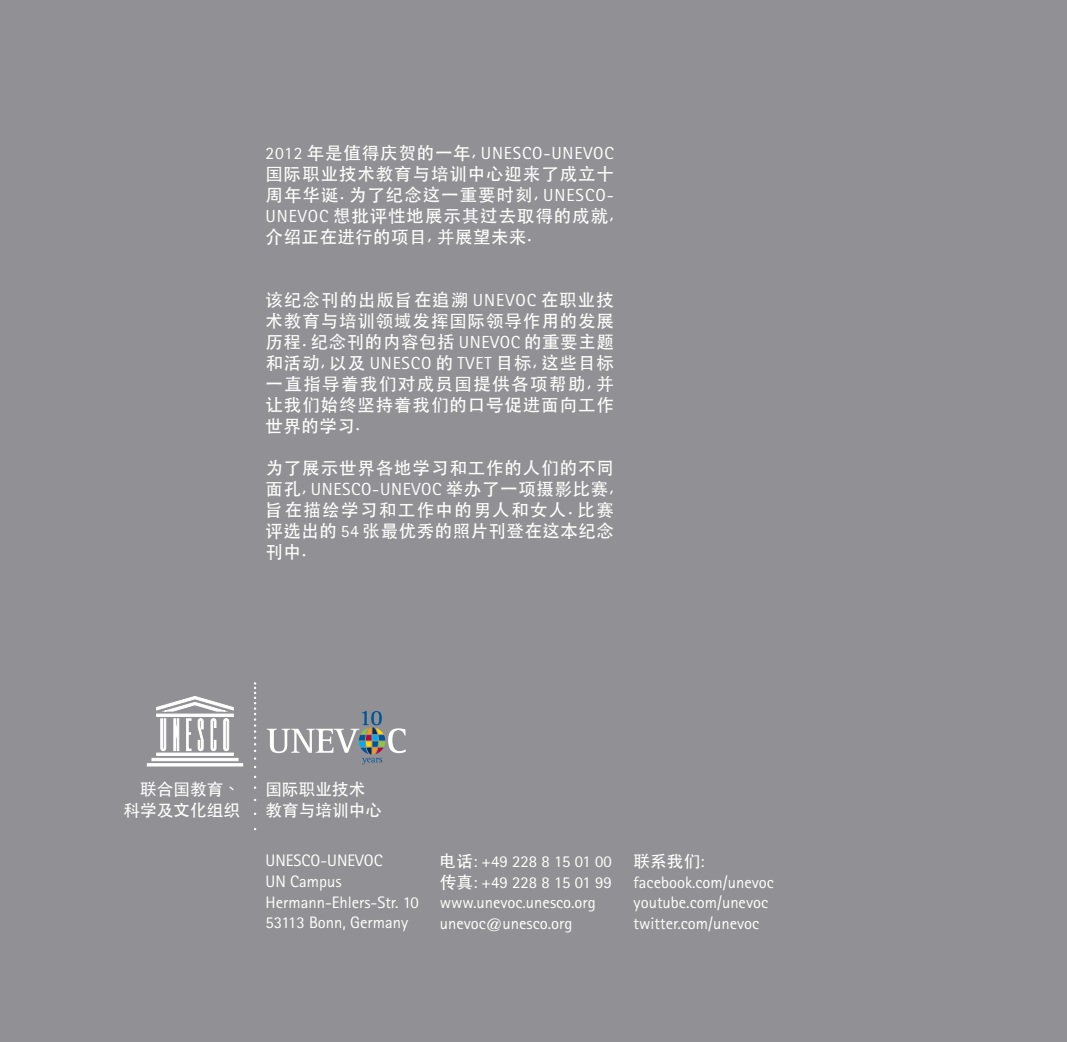
<style>
.page{position:relative;width:1067px;height:1042px;background:#919195}
.page>*{position:absolute;margin:0;border:0;box-sizing:border-box;transform-origin:0 0}
.t1{font:500 17.5px/21px "ST Heiti TC";letter-spacing:.05em;color:#fff;text-align:justify}
.t2{font:16.62px/20.7px "Rotis Sans Serif";color:#fff}
.t3{font:500 16.62px/20.7px "ST Heiti TC";color:#fff;text-align:right}
.s1{font-family:"Rotis Sans Serif";font-weight:400}
.s2{font-family:"ST Heiti TC";font-weight:500}
</style>
<div class="page">
<hr style="left:156px;top:714px;width:77px;height:2px;background:#fff">
<hr style="left:156px;top:753px;width:77px;height:2px;background:#fff">
<hr style="left:152px;top:758px;width:86px;height:3px;background:#fff">
<div style="left:147px;top:763px;width:96px;height:3px;background:#fff;border:1px solid #fff"></div>
<svg style="left:156px;top:696px;width:77px;height:15px"></svg>
<svg style="left:160px;top:718px;width:6px;height:33px"></svg>
<svg style="left:223px;top:718px;width:6px;height:33px"></svg>
<svg style="left:198px;top:718px;width:5px;height:33px"></svg>
<svg style="left:174px;top:718px;width:5px;height:33px"></svg>
<svg style="left:186px;top:718px;width:5px;height:33px"></svg>
<svg style="left:211px;top:718px;width:5px;height:33px"></svg>
<svg style="left:254px;top:682px;width:2px;height:78px"></svg>
<svg style="left:267px;top:711px;width:139px;height:53px"></svg>
<p class="t1" style="left:265px;top:141px;width:350px"><span class="s1">2012</span> 年是值得庆贺的一年, <span class="s1">UNESCO-UNEVOC</span>国际职业技术教育与培训中心迎来了成立十周年华诞. 为了纪念这一重要时刻, <span class="s1">UNESCO-UNEVOC</span> 想批评性地展示其过去取得的成就,介绍正在进行的项目, 并展望未来.</p>
<p class="t1" style="left:265px;top:288px;width:350px">该纪念刊的出版旨在追溯 <span class="s1">UNEVOC</span> 在职业技术教育与培训领域发挥国际领导作用的发展历程. 纪念刊的内容包括 <span class="s1">UNEVOC</span> 的重要主题和活动, 以及 <span class="s1">UNESCO</span> 的 <span class="s1">TVET</span> 目标, 这些目标一直指导着我们对成员国提供各项帮助, 并让我们始终坚持着我们的口号促进面向工作世界的学习.</p>
<p class="t1" style="left:265px;top:456px;width:350px">为了展示世界各地学习和工作的人们的不同面孔, <span class="s1">UNESCO-UNEVOC</span> 举办了一项摄影比赛,旨在描绘学习和工作中的男人和女人. 比赛评选出的 <span class="s1">54</span> 张最优秀的照片刊登在这本纪念刊中.</p>
<p class="t3" style="left:124px;top:778px;width:118px">联合国教育、科学及文化组织</p>
<p class="t3" style="left:265px;top:778px;width:118px;text-align:left">国际职业技术教育与培训中心</p>
<p class="t2" style="left:265px;top:850px;width:155px">UNESCO-UNEVOC<br>UN Campus<br>Hermann-Ehlers-Str. 10<br>53113 Bonn, Germany</p>
<p class="t2" style="left:440px;top:851px;width:174px"><span class="s2">电话</span>: +49 228 8 15 01 00<span class="s2">传真</span>: +49 228 8 15 01 99 www.unevoc.unesco.org unevoc@unesco.org</p>
<p class="t2" style="left:633px;top:851px;width:142px"><span class="s2">联系我们</span>: facebook.com/unevoc youtube.com/unevoc twitter.com/unevoc</p>
</div>
